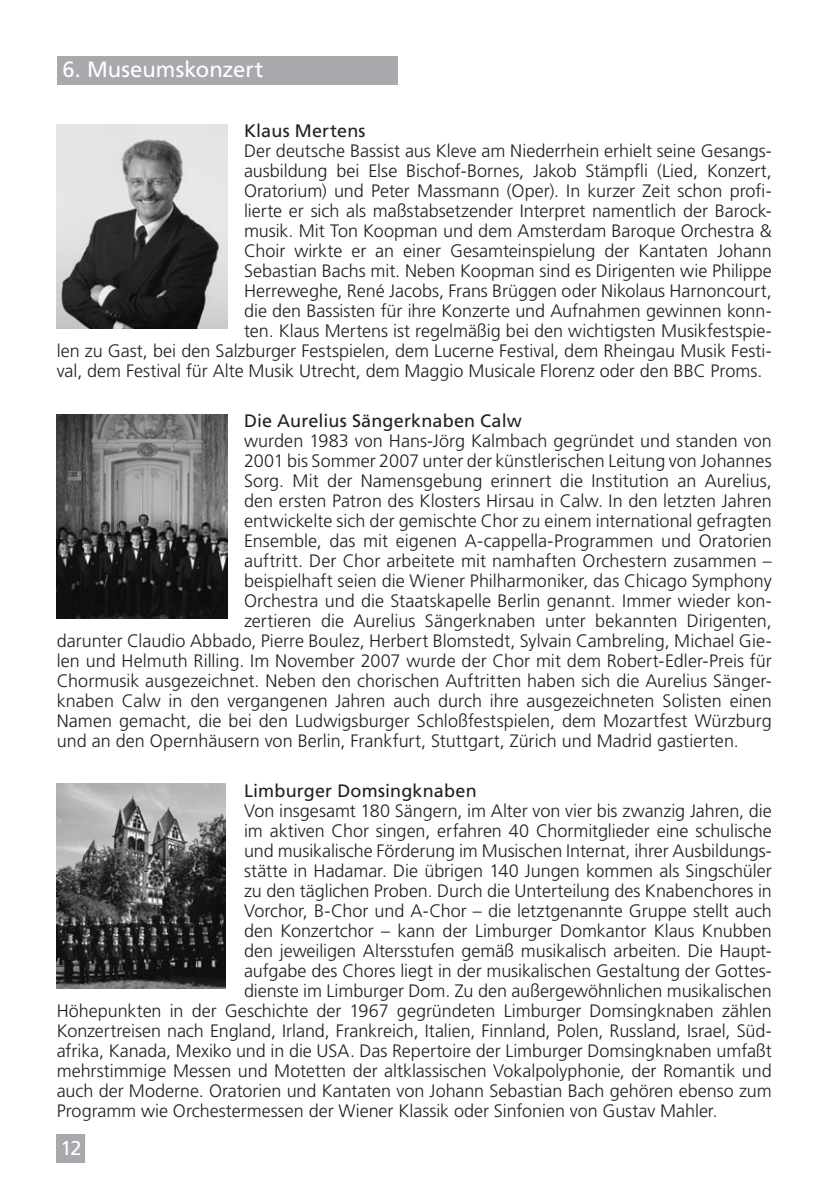
<style>
.page{position:relative;width:840px;height:1191px;background:#fff}
.page>*{position:absolute;margin:0;border:0;box-sizing:border-box;transform-origin:0 0}
.t1{font:22px "Frutiger LT Std";letter-spacing:.005em;color:#fff}
.t2{font:20px "Frutiger LT Std";color:#fff}
.t3{font:300 18px "Frutiger LT Std";color:#231f20}
.t4{font:18px "Frutiger LT Std";letter-spacing:.01em;color:#231f20}
</style>
<div class="page">
<div style="left:57px;top:57px;width:340px;height:28px;background:#a8a9ad"></div>
<div style="left:57px;top:1134px;width:28px;height:28px;background:#a8a9ad"></div>
<img style="left:57px;top:125px;width:170px;height:204px">
<img style="left:57px;top:414px;width:170px;height:204px">
<img style="left:57px;top:784px;width:168px;height:204px">
<p class="t1" style="left:62px;top:56px;width:202px">6. Museumskonzert</p>
<p class="t4" style="left:244px;top:120px;width:123px">Klaus Mertens</p>
<p class="t3" style="left:244px;top:141px;width:529px">Der deutsche Bassist aus Kleve am Niederrhein erhielt seine Gesangs-</p>
<p class="t3" style="left:244px;top:161px;width:529px">ausbildung bei Else Bischof-Bornes, Jakob Stämpfli (Lied, Konzert,</p>
<p class="t3" style="left:244px;top:181px;width:529px">Oratorium) und Peter Massmann (Oper). In kurzer Zeit schon profi-</p>
<p class="t3" style="left:244px;top:201px;width:529px">lierte er sich als maßstabsetzender Interpret namentlich der Barock-</p>
<p class="t3" style="left:244px;top:221px;width:529px">musik. Mit Ton Koopman und dem Amsterdam Baroque Orchestra &amp;</p>
<p class="t3" style="left:244px;top:241px;width:529px">Choir wirkte er an einer Gesamteinspielung der Kantaten Johann</p>
<p class="t3" style="left:244px;top:261px;width:529px">Sebastian Bachs mit. Neben Koopman sind es Dirigenten wie Philippe</p>
<p class="t3" style="left:244px;top:281px;width:529px">Herreweghe, René Jacobs, Frans Brüggen oder Nikolaus Harnoncourt,</p>
<p class="t3" style="left:244px;top:301px;width:529px">die den Bassisten für ihre Konzerte und Aufnahmen gewinnen konn-</p>
<p class="t3" style="left:244px;top:321px;width:529px">ten. Klaus Mertens ist regelmäßig bei den wichtigsten Musikfestspie-</p>
<p class="t3" style="left:57px;top:341px;width:716px">len zu Gast, bei den Salzburger Festspielen, dem Lucerne Festival, dem Rheingau Musik Festi-</p>
<p class="t3" style="left:57px;top:361px;width:706px">val, dem Festival für Alte Musik Utrecht, dem Maggio Musicale Florenz oder den BBC Proms.</p>
<p class="t4" style="left:244px;top:410px;width:279px">Die Aurelius Sängerknaben Calw</p>
<p class="t3" style="left:244px;top:430px;width:529px">wurden 1983 von Hans-Jörg Kalmbach gegründet und standen von</p>
<p class="t3" style="left:244px;top:450px;width:529px">2001 bis Sommer 2007 unter der künstlerischen Leitung von Johannes</p>
<p class="t3" style="left:244px;top:470px;width:529px">Sorg. Mit der Namensgebung erinnert die Institution an Aurelius,</p>
<p class="t3" style="left:244px;top:490px;width:529px">den ersten Patron des Klosters Hirsau in Calw. In den letzten Jahren</p>
<p class="t3" style="left:244px;top:510px;width:529px">entwickelte sich der gemischte Chor zu einem international gefragten</p>
<p class="t3" style="left:244px;top:530px;width:529px">Ensemble, das mit eigenen A-cappella-Programmen und Oratorien</p>
<p class="t3" style="left:244px;top:550px;width:529px">auftritt. Der Chor arbeitete mit namhaften Orchestern zusammen –</p>
<p class="t3" style="left:244px;top:570px;width:529px">beispielhaft seien die Wiener Philharmoniker, das Chicago Symphony</p>
<p class="t3" style="left:244px;top:590px;width:529px">Orchestra und die Staatskapelle Berlin genannt. Immer wieder kon-</p>
<p class="t3" style="left:244px;top:610px;width:529px">zertieren die Aurelius Sängerknaben unter bekannten Dirigenten,</p>
<p class="t3" style="left:57px;top:630px;width:716px">darunter Claudio Abbado, Pierre Boulez, Herbert Blomstedt, Sylvain Cambreling, Michael Gie-</p>
<p class="t3" style="left:57px;top:650px;width:716px">len und Helmuth Rilling. Im November 2007 wurde der Chor mit dem Robert-Edler-Preis für</p>
<p class="t3" style="left:57px;top:670px;width:716px">Chormusik ausgezeichnet. Neben den chorischen Auftritten haben sich die Aurelius Sänger-</p>
<p class="t3" style="left:57px;top:690px;width:716px">knaben Calw in den vergangenen Jahren auch durch ihre ausgezeichneten Solisten einen</p>
<p class="t3" style="left:57px;top:710px;width:716px">Namen gemacht, die bei den Ludwigsburger Schloßfestspielen, dem Mozartfest Würzburg</p>
<p class="t3" style="left:57px;top:730px;width:683px">und an den Opernhäusern von Berlin, Frankfurt, Stuttgart, Zürich und Madrid gastierten.</p>
<p class="t4" style="left:244px;top:779px;width:234px">Limburger Domsingknaben</p>
<p class="t3" style="left:244px;top:800px;width:529px">Von insgesamt 180 Sängern, im Alter von vier bis zwanzig Jahren, die</p>
<p class="t3" style="left:244px;top:820px;width:529px">im aktiven Chor singen, erfahren 40 Chormitglieder eine schulische</p>
<p class="t3" style="left:244px;top:840px;width:529px">und musikalische Förderung im Musischen Internat, ihrer Ausbildungs-</p>
<p class="t3" style="left:244px;top:860px;width:529px">stätte in Hadamar. Die übrigen 140 Jungen kommen als Singschüler</p>
<p class="t3" style="left:244px;top:880px;width:529px">zu den täglichen Proben. Durch die Unterteilung des Knabenchores in</p>
<p class="t3" style="left:244px;top:900px;width:529px">Vorchor, B-Chor und A-Chor – die letztgenannte Gruppe stellt auch</p>
<p class="t3" style="left:244px;top:920px;width:529px">den Konzertchor – kann der Limburger Domkantor Klaus Knubben</p>
<p class="t3" style="left:244px;top:940px;width:529px">den jeweiligen Altersstufen gemäß musikalisch arbeiten. Die Haupt-</p>
<p class="t3" style="left:244px;top:960px;width:529px">aufgabe des Chores liegt in der musikalischen Gestaltung der Gottes-</p>
<p class="t3" style="left:244px;top:980px;width:529px">dienste im Limburger Dom. Zu den außergewöhnlichen musikalischen</p>
<p class="t3" style="left:57px;top:1000px;width:716px">Höhepunkten in der Geschichte der 1967 gegründeten Limburger Domsingknaben zählen</p>
<p class="t3" style="left:57px;top:1020px;width:716px">Konzertreisen nach England, Irland, Frankreich, Italien, Finnland, Polen, Russland, Israel, Süd-</p>
<p class="t3" style="left:57px;top:1040px;width:716px">afrika, Kanada, Mexiko und in die USA. Das Repertoire der Limburger Domsingknaben umfaßt</p>
<p class="t3" style="left:57px;top:1060px;width:716px">mehrstimmige Messen und Motetten der altklassischen Vokalpolyphonie, der Romantik und</p>
<p class="t3" style="left:57px;top:1080px;width:716px">auch der Moderne. Oratorien und Kantaten von Johann Sebastian Bach gehören ebenso zum</p>
<p class="t3" style="left:57px;top:1100px;width:662px">Programm wie Orchestermessen der Wiener Klassik oder Sinfonien von Gustav Mahler.</p>
<p class="t2" style="left:60px;top:1136px;width:23px">12</p>
</div>
